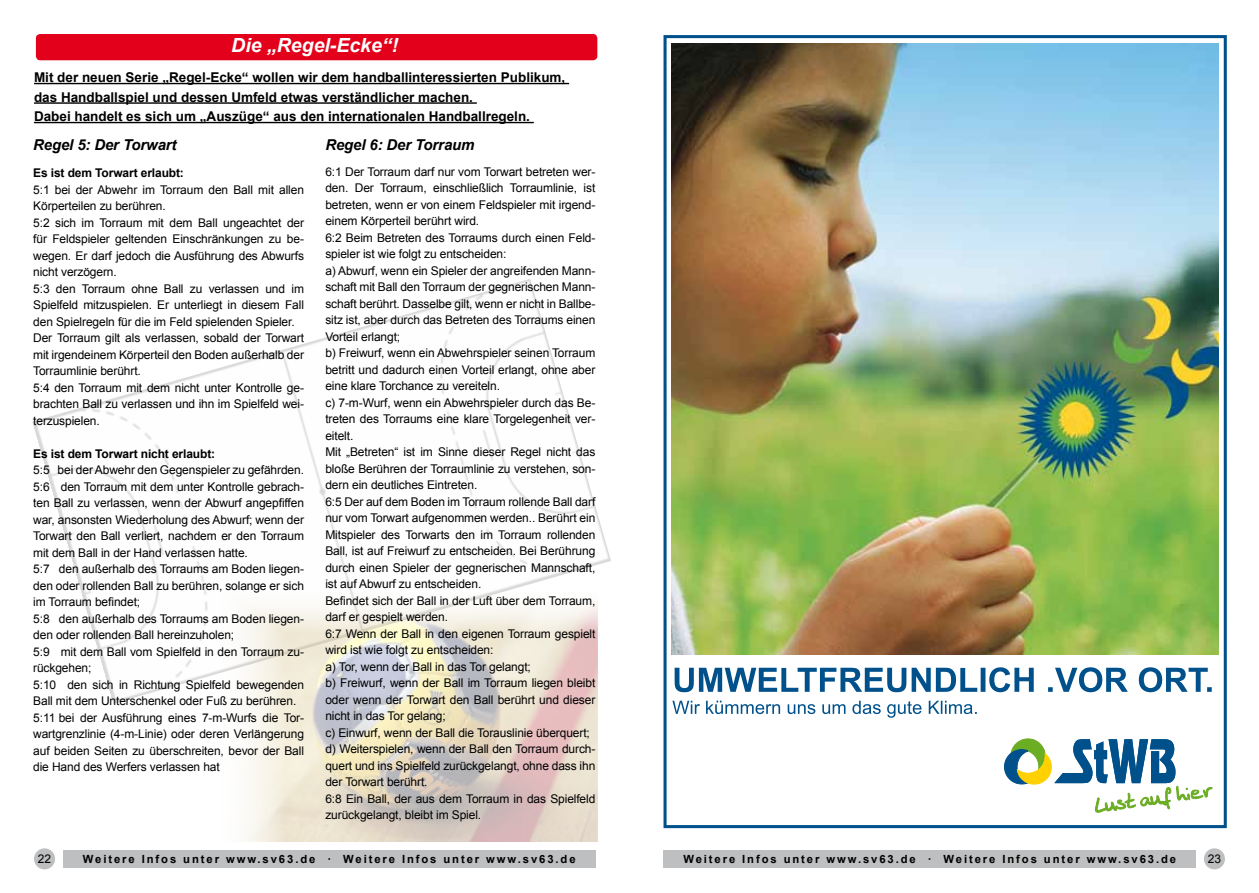
<style>
.page{position:relative;width:1259px;height:893px;background:#fff}
.page>*{position:absolute;margin:0;border:0;box-sizing:border-box;transform-origin:0 0}
.t1{font:italic 700 19.5px "Arial";color:#fff}
.t2{font:italic 700 15px "Arial";letter-spacing:-.01em;color:#000}
.t3{font:700 13.5px/19.5px "Arial";color:#000}
.t4{font:12px/16.5px "Arial";letter-spacing:-.01em;color:#000}
.t5{font:700 12px "Arial";letter-spacing:-.01em;color:#000}
.t6{font:700 11.25px "Arial";letter-spacing:.17em;color:#000}
</style>
<div class="page">
<div style="left:663px;top:35px;width:563px;height:793px;border:3px solid #00518b"></div>
<img style="left:671px;top:44px;width:547px;height:611px">
<svg style="left:672px;top:701px;width:305px;height:17px"></svg>
<svg style="left:674px;top:667px;width:537px;height:25px"></svg>
<svg style="left:1004px;top:739px;width:209px;height:74px"></svg>
<div style="left:63px;top:850px;width:532px;height:17px;background:#bdbfc0"></div>
<div style="left:663px;top:850px;width:533px;height:17px;background:#bdbfc0"></div>
<div style="left:36px;top:34px;width:561px;height:26px;background:#e2001a;border-radius:4px"></div>
<img style="left:32px;top:279px;width:579px;height:425px">
<img style="left:213px;top:586px;width:384px;height:256px">
<hr style="left:34px;top:83px;width:535px;height:1px;background:#000">
<hr style="left:34px;top:102px;width:443px;height:2px;background:#000">
<hr style="left:34px;top:122px;width:500px;height:1px;background:#000">
<div style="left:34px;top:848px;width:21px;height:21px;background:#bdbfc0;border-radius:50%"></div>
<div style="left:1204px;top:848px;width:21px;height:21px;background:#bdbfc0;border-radius:50%"></div>
<h1 class="t1" style="left:231px;top:33px;width:168px">Die „Regel-Ecke“!</h1>
<p class="t3" style="left:34px;top:68px;width:533px">Mit der neuen Serie „Regel-Ecke“ wollen wir dem handballinteressierten Publikum, das Handballspiel und dessen Umfeld etwas verständlicher machen.<br>Dabei handelt es sich um „Auszüge“ aus den internationalen Handballregeln.</p>
<p class="t2" style="left:33px;top:135px;width:145px">Regel 5: Der Torwart</p>
<p class="t5" style="left:33px;top:165px;width:152px">Es ist dem Torwart erlaubt:</p>
<p class="t4" style="left:33px;top:181px;width:272px">5:1 bei der Abwehr im Torraum den Ball mit allen Körperteilen zu berühren.<br>5:2 sich im Torraum mit dem Ball ungeachtet der für Feldspieler geltenden Einschränkungen zu be&shy;wegen. Er darf jedoch die Ausführung des Abwurfs nicht verzögern.<br>5:3 den Torraum ohne Ball zu verlassen und im Spielfeld mitzuspielen. Er unterliegt in diesem Fall den Spielregeln für die im Feld spielenden Spieler.<br>Der Torraum gilt als verlassen, sobald der Torwart mit irgendeinem Körperteil den Boden außerhalb der Torraumlinie berührt.<br>5:4 den Torraum mit dem nicht unter Kontrolle ge&shy;brachten Ball zu verlassen und ihn im Spielfeld wei&shy;terzuspielen.</p>
<p class="t5" style="left:33px;top:445px;width:183px">Es ist dem Torwart nicht erlaubt:</p>
<p class="t4" style="left:33px;top:462px;width:272px">5:5 bei der Abwehr den Gegenspieler zu gefährden.<br>5:6 den Torraum mit dem unter Kontrolle gebrach&shy;ten Ball zu verlassen, wenn der Abwurf angepfiffen war, ansonsten Wiederholung des Abwurf; wenn der Torwart den Ball verliert, nachdem er den Torraum mit dem Ball in der Hand verlassen hatte.<br>5:7 den außerhalb des Torraums am Boden liegen&shy;den oder rollenden Ball zu berühren, solange er sich im Torraum befindet;<br>5:8 den außerhalb des Torraums am Boden liegen&shy;den oder rollenden Ball hereinzuholen;<br>5:9 mit dem Ball vom Spielfeld in den Torraum zu&shy;rückgehen;<br>5:10 den sich in Richtung Spielfeld bewegenden Ball mit dem Unterschenkel oder Fuß zu berühren.<br>5:11 bei der Ausführung eines 7-m-Wurfs die Tor&shy;wartgrenzlinie (4-m-Linie) oder deren Verlängerung auf beiden Seiten zu überschreiten, bevor der Ball die Hand des Werfers verlassen hat</p>
<p class="t2" style="left:325px;top:135px;width:151px">Regel 6: Der Torraum</p>
<p class="t4" style="left:325px;top:163px;width:271px">6:1 Der Torraum darf nur vom Torwart betreten wer&shy;den. Der Torraum, einschließlich Torraumlinie, ist betreten, wenn er von einem Feldspieler mit irgend&shy;einem Körperteil berührt wird.<br>6:2 Beim Betreten des Torraums durch einen Feld&shy;spieler ist wie folgt zu entscheiden:<br>a) Abwurf, wenn ein Spieler der angreifenden Mann&shy;schaft mit Ball den Torraum der gegnerischen Mann&shy;schaft berührt. Dasselbe gilt, wenn er nicht in Ballbe&shy;sitz ist, aber durch das Betreten des Torraums einen Vorteil erlangt;<br>b) Freiwurf, wenn ein Abwehrspieler seinen Torraum betritt und dadurch einen Vorteil erlangt, ohne aber eine klare Torchance zu vereiteln.<br>c) 7-m-Wurf, wenn ein Abwehrspieler durch das Be&shy;treten des Torraums eine klare Torgelegenheit ver&shy;eitelt.<br>Mit „Betreten“ ist im Sinne dieser Regel nicht das bloße Berühren der Torraumlinie zu verstehen, son&shy;dern ein deutliches Eintreten.<br>6:5 Der auf dem Boden im Torraum rollende Ball darf nur vom Torwart aufgenommen werden.. Berührt ein Mitspieler des Torwarts den im Torraum rollenden Ball, ist auf Freiwurf zu entscheiden. Bei Berührung durch einen Spieler der gegnerischen Mannschaft, ist auf Abwurf zu entscheiden.<br>Befindet sich der Ball in der Luft über dem Torraum, darf er gespielt werden.<br>6:7 Wenn der Ball in den eigenen Torraum gespielt wird ist wie folgt zu entscheiden:<br>a) Tor, wenn der Ball in das Tor gelangt;<br>b) Freiwurf, wenn der Ball im Torraum liegen bleibt oder wenn der Torwart den Ball berührt und dieser nicht in das Tor gelang;<br>c) Einwurf, wenn der Ball die Torauslinie überquert; d) Weiterspielen, wenn der Ball den Torraum durch&shy;quert und ins Spielfeld zurückgelangt, ohne dass ihn der Torwart berührt.<br>6:8 Ein Ball, der aus dem Torraum in das Spielfeld zurückgelangt, bleibt im Spiel.</p>
<p class="t4" style="left:38px;top:850px;width:15px">22</p>
<p class="t4" style="left:1207px;top:850px;width:15px">23</p>
<p class="t6" style="left:83px;top:851px;width:494px">Weitere Infos unter www.sv63.de · Weitere Infos unter www.sv63.de</p>
<p class="t6" style="left:683px;top:851px;width:494px">Weitere Infos unter www.sv63.de · Weitere Infos unter www.sv63.de</p>
</div>
